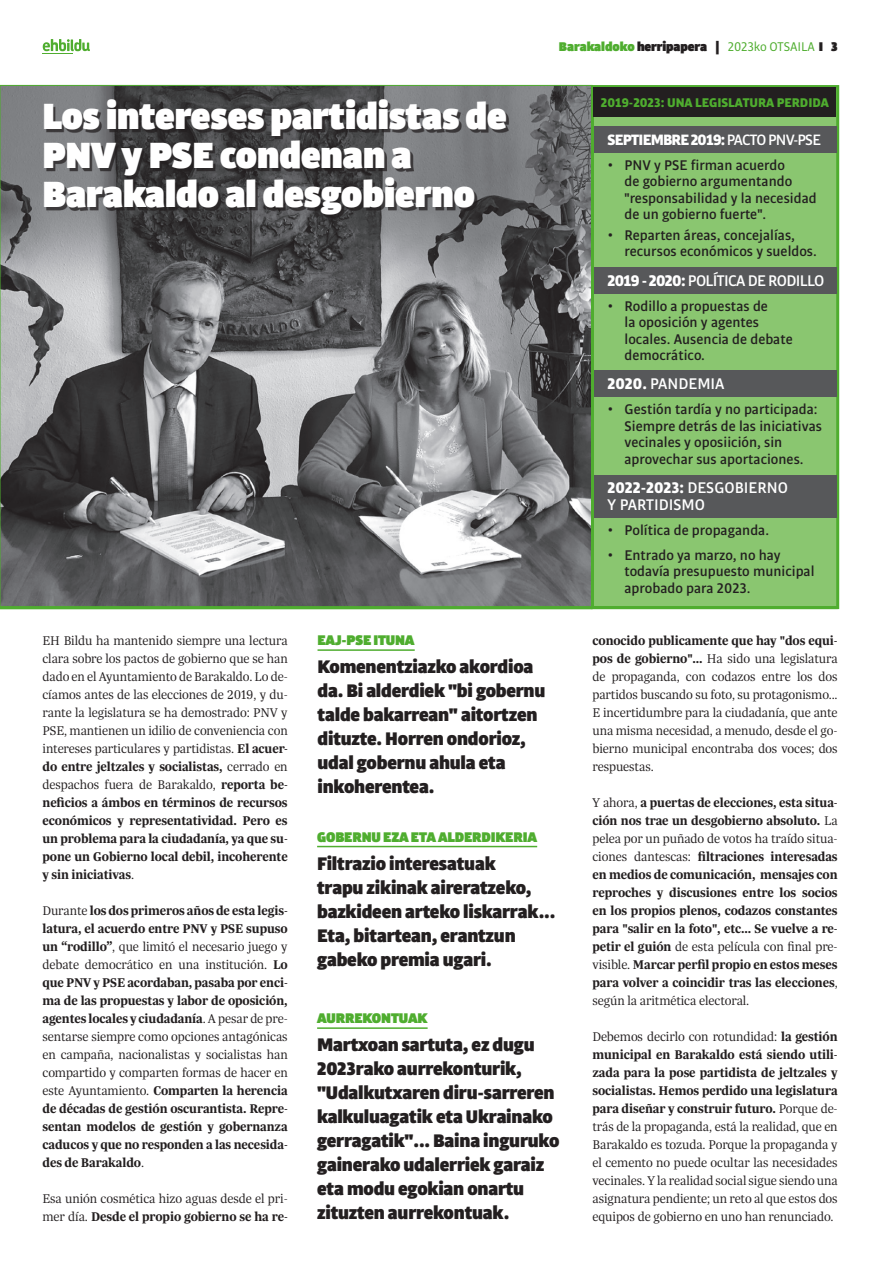
<style>
.page{position:relative;width:893px;height:1263px;background:#fff}
.page>*{position:absolute;margin:0;border:0;box-sizing:border-box;transform-origin:0 0}
.t1{font:900 39px/39px "Bulo";color:#fff}
.t2{font:900 19.5px/24px "Bulo";letter-spacing:-.01em;color:#231f20}
.Testua{font:500 16.5px/16.5px "Bulo";color:#fff}
.Testua-2{font:500 16.5px "Bulo";letter-spacing:-.04em;color:#fff}
.Testua-3{font:900 16.05px "Bulo";letter-spacing:-.05em;color:#fff}
.Testua-4{font:500 15px/16.5px "Bulo";color:#231f20}
.t3{font:900 15px "Bulo";letter-spacing:-.01em;color:#4fad2f}
.Testua-5{font:300 13.5px/18px "Trola";letter-spacing:-.01em;color:#231f20;text-align:justify}
.Testua-6{font:700 13.5px/18px "Trola";letter-spacing:-.01em;color:#231f20;text-align:justify}
.t4{font:900 13.5px "Bulo";letter-spacing:-.01em;color:#231f20}
.Testua-7{font:900 13.5px "Bulo";color:#4fad2f}
.s1{color:#4fad2f}
.s2{font-weight:400;color:#4fad2f}
.s3{font-weight:500}
.s4{font-weight:900}
.s5{font-weight:700}
.s6{font-weight:300}
</style>
<div class="page">
<svg style="left:43px;top:39px;width:47px;height:15px"></svg>
<img style="left:2px;top:87px;width:588px;height:519px">
<div style="left:47px;top:102px;width:462px;height:115px;background:#231f20;opacity:.75"></div>
<div style="left:591px;top:85px;width:248px;height:524px;background:#8ac670;border:3px solid #4fad2f"></div>
<div style="left:594px;top:475px;width:242px;height:42px;background:#57585a"></div>
<div style="left:594px;top:371px;width:242px;height:26px;background:#57585a"></div>
<div style="left:594px;top:267px;width:242px;height:26px;background:#57585a"></div>
<div style="left:594px;top:127px;width:242px;height:26px;background:#57585a"></div>
<div style="left:594px;top:87px;width:242px;height:30px;background:#231f20"></div>
<hr style="left:317px;top:846px;width:220px;height:1px;background:#4fad2f">
<hr style="left:317px;top:1027px;width:111px;height:2px;background:#4fad2f">
<hr style="left:318px;top:649px;width:97px;height:2px;background:#4fad2f">
<hr style="left:0;top:606px;width:838px;height:3px;background:#4fad2f">
<p class="t1" style="left:43px;top:95px;width:466px">Los intereses partidistas de<br>PNV y PSE condenan a<br>Barakaldo al desgobierno</p>
<p class="t4" style="left:559px;top:37px;width:280px"><span class="s1">Barakaldoko</span> herripapera | <span class="s2">2023ko OTSAILA</span> I 3</p>
<p class="Testua-7" style="left:601px;top:94px;width:230px">2019-2023: UNA LEGISLATURA PERDIDA</p>
<p class="Testua-3" style="left:607px;top:129px;width:215px">SEPTIEMBRE 2019: <span class="s3">PACTO PNV-PSE</span></p>
<p class="Testua-4" style="left:624px;top:156px;width:194px;text-indent:-17px">• PNV y PSE firman acuerdo<br>de gobierno argumentando "responsabilidad y la necesidad de un gobierno fuerte".</p>
<p class="Testua-4" style="left:624px;top:226px;width:194px;text-indent:-17px">• Reparten áreas, concejalías, recursos económicos y sueldos.</p>
<p class="Testua-2" style="left:607px;top:270px;width:219px"><span class="s4">2019 - 2020:</span> POLÍTICA DE RODILLO</p>
<p class="Testua-4" style="left:624px;top:297px;width:170px;text-indent:-17px">• Rodillo a propuestas de<br>la oposición y agentes locales. Ausencia de debate democrático.</p>
<p class="Testua" style="left:607px;top:375px;width:119px"><span class="s4">2020.</span> PANDEMIA</p>
<p class="Testua-4" style="left:624px;top:401px;width:199px;text-indent:-17px">• Gestión tardía y no participada:<br>Siempre detrás de las iniciativas vecinales y oposiición, sin aprovechar sus aportaciones.</p>
<p class="Testua" style="left:607px;top:479px;width:182px"><span class="s4">2022-2023:</span> DESGOBIERNO<br>Y PARTIDISMO</p>
<p class="Testua-4" style="left:607px;top:521px;width:163px">• Política de propaganda.</p>
<p class="Testua-4" style="left:624px;top:546px;width:192px;text-indent:-17px">• Entrado ya marzo, no hay todavía presupuesto municipal aprobado para 2023.</p>
<p class="Testua-5" style="left:43px;top:631px;width:247px">EH Bildu ha mantenido siempre una lectura clara sobre los pactos de gobierno que se han dado en el Ayuntamiento de Barakaldo. Lo de&shy;cíamos antes de las elecciones de 2019, y du&shy;rante la legislatura se ha demostrado: PNV y PSE, mantienen un idilio de conveniencia con intereses particulares y partidistas. <span class="s5">El acuer&shy;do entre jeltzales y socialistas,</span> cerrado en despachos fuera de Barakaldo, <span class="s5">reporta be&shy;neficios a ámbos en términos de recursos económicos y representatividad. Pero es un problema para la ciudadanía, ya que su&shy;pone un Gobierno local debil, incoherente y sin iniciativas</span>.</p>
<p class="Testua-6" style="left:43px;top:901px;width:247px"><span class="s6">Durante</span> los dos primeros años de esta legis&shy;latura, el acuerdo entre PNV y PSE supuso un “rodillo”<span class="s6">, que limitó el necesario juego y debate democrático en una institución.</span> Lo que PNV y PSE acordaban, pasaba por enci&shy;ma de las propuestas y labor de oposición, agentes locales y ciudadanía<span class="s6">. A pesar de pre&shy;sentarse siempre como opciones antagónicas en campaña, nacionalistas y socialistas han compartido y comparten formas de hacer en este Ayuntamiento.</span> Comparten la herencia de décadas de gestión oscurantista. Repre&shy;sentan modelos de gestión y gobernanza caducos y que no responden a las necesida&shy;des de Barakaldo<span class="s6">.</span></p>
<p class="Testua-5" style="left:43px;top:1189px;width:247px">Esa unión cosmética hizo aguas desde el pri&shy;mer día. <span class="s5">Desde el propio gobierno se ha re-</span></p>
<p class="t3" style="left:318px;top:629px;width:99px">EAJ-PSE ITUNA</p>
<p class="t2" style="left:318px;top:654px;width:229px">Komenentziazko akordioa da. Bi alderdiek "bi gobernu talde bakarrean" aitortzen dituzte. Horren ondorioz, udal gobernu ahula eta inkoherentea.</p>
<p class="t3" style="left:317px;top:826px;width:221px">GOBERNU EZA ETA ALDERDIKERIA</p>
<p class="t2" style="left:317px;top:851px;width:240px">Filtrazio interesatuak<br>trapu zikinak aireratzeko, bazkideen arteko liskarrak...<br>Eta, bitartean, erantzun gabeko premia ugari.</p>
<p class="t3" style="left:317px;top:1007px;width:112px">AURREKONTUAK</p>
<p class="t2" style="left:317px;top:1032px;width:244px">Martxoan sartuta, ez dugu<br>2023rako aurrekonturik, "Udalkutxaren diru-sarreren kalkuluagatik eta Ukrainako gerragatik"... Baina inguruko gainerako udalerriek garaiz eta modu egokian onartu zituzten aurrekontuak.</p>
<p class="Testua-5" style="left:592px;top:631px;width:247px"><span class="s5">conocido publicamente que hay "dos equi&shy;pos de gobierno"...</span> Ha sido una legislatura de propaganda, con codazos entre los dos partidos buscando su foto, su protagonismo...<br>E incertidumbre para la ciudadanía, que ante una misma necesidad, a menudo, desde el go&shy;bierno municipal encontraba dos voces; dos respuestas.</p>
<p class="Testua-6" style="left:592px;top:793px;width:247px"><span class="s6">Y ahora,</span> a puertas de elecciones, esta situa&shy;ción nos trae un desgobierno absoluto. <span class="s6">La pelea por un puñado de votos ha traído situa&shy;ciones dantescas:</span> filtraciones interesadas en medios de comunicación, mensajes con reproches y discusiones entre los socios en los propios plenos, codazos constantes para "salir en la foto", etc... Se vuelve a re&shy;petir el guión <span class="s6">de esta película con final pre&shy;visible.</span> Marcar perfil propio en estos meses para volver a coincidir tras las elecciones<span class="s6">, según la aritmética electoral.</span></p>
<p class="Testua-5" style="left:592px;top:1027px;width:247px">Debemos decirlo con rotundidad: <span class="s5">la gestión municipal en Barakaldo está siendo utili&shy;zada para la pose partidista de jeltzales y socialistas. Hemos perdido una legislatura para diseñar y construir futuro.</span> Porque de&shy;trás de la propaganda, está la realidad, que en Barakaldo es tozuda. Porque la propaganda y el cemento no puede ocultar las necesidades vecinales. Y la realidad social sigue siendo una asignatura pendiente; un reto al que estos dos equipos de gobierno en uno han renunciado.</p>
</div>
